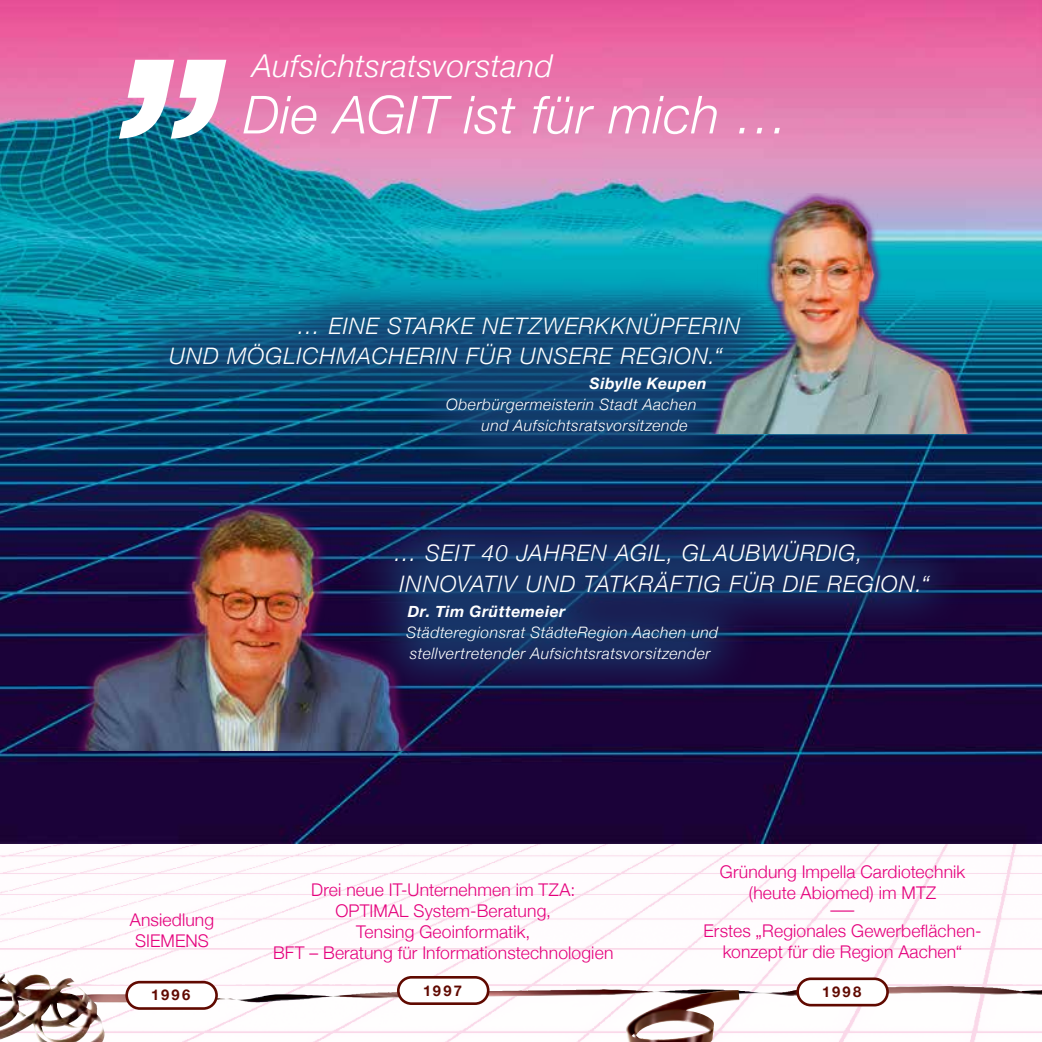
<style>
.page{position:relative;width:1042px;height:1042px;background:#fff}
.page>*{position:absolute;margin:0;border:0;box-sizing:border-box;transform-origin:0 0}
.t1{font:italic 300 52.5px "Helvetica Neue";letter-spacing:.01em;color:#fff}
.t2{font:italic 300 31.5px "Helvetica Neue";letter-spacing:.015em;color:#fff}
.t3{font:italic 300 22.75px/29.8px "Helvetica Neue";letter-spacing:.045em;color:#fff}
.t4{font:300 17.5px/21px "Helvetica Neue";letter-spacing:.005em;color:#e5007c;text-align:center}
.t5{font:italic 300 15.75px/21px "Helvetica Neue";letter-spacing:.03em;color:#fff}
.t6{font:italic 700 15.75px "Helvetica Neue";letter-spacing:.03em;color:#fff}
.t7{font:700 14.7px "Helvetica Neue";letter-spacing:.16em;color:#600900}
</style>
<div class="page">
<img style="left:0;top:843px;width:1042px;height:199px">
<img style="left:237px;top:986px;width:708px;height:16px">
<img style="left:0;top:0;width:1042px;height:843px">
<div style="left:127px;top:982px;width:90px;height:26px;background:#fff;border-radius:13px"></div>
<div style="left:125px;top:981px;width:93px;height:29px;border:3px solid #600900;border-radius:13px"></div>
<img style="left:0;top:972px;width:14px;height:41px">
<img style="left:642px;top:990px;width:95px;height:24px">
<div style="left:125px;top:269px;width:660px;height:208px;background:#174173;opacity:.81"></div>
<img style="left:688px;top:193px;width:294px;height:240px">
<div style="left:398px;top:977px;width:90px;height:26px;background:#fff;border-radius:13px"></div>
<div style="left:397px;top:976px;width:92px;height:29px;border:3px solid #600900;border-radius:13px"></div>
<img style="left:0;top:501px;width:499px;height:250px">
<div style="left:351px;top:496px;width:623px;height:209px;background:#174173;opacity:.81"></div>
<img style="left:1039px;top:431px;width:3px;height:254px">
<svg style="left:119px;top:60px;width:107px;height:79px"></svg>
<div style="left:797px;top:979px;width:90px;height:26px;background:#fff;border-radius:13px"></div>
<div style="left:796px;top:977px;width:93px;height:29px;border:3px solid #600900;border-radius:13px"></div>
<h2 class="t2" style="left:252px;top:41px;width:302px">Aufsichtsratsvorstand</h2>
<h1 class="t1" style="left:243px;top:73px;width:547px">Die AGIT ist für mich …</h1>
<h3 class="t3" style="left:169px;top:310px;width:573px;text-indent:128px">… EINE STARKE NETZWERKKNÜPFERIN<br>UND MÖGLICHMACHERIN FÜR UNSERE REGION.“</h3>
<p class="t6" style="left:589px;top:371px;width:119px">Sibylle Keupen</p>
<p class="t5" style="left:481px;top:392px;width:216px;text-indent:-35px">Oberbürgermeisterin Stadt Aachen und Aufsichtsratsvorsitzende</p>
<h3 class="t3" style="left:394px;top:535px;width:537px;line-height:31.5px">… SEIT 40 JAHREN AGIL, GLAUBWÜRDIG,<br>INNOVATIV UND TATKRÄFTIG FÜR DIE REGION.“</h3>
<p class="t6" style="left:408px;top:598px;width:159px">Dr. Tim Grüttemeier</p>
<p class="t5" style="left:406px;top:620px;width:313px">Städteregionsrat StädteRegion Aachen und stellvertretender Aufsichtsratsvorsitzender</p>
<p class="t4" style="left:130px;top:908px;width:86px">Ansiedlung<br>SIEMENS</p>
<p class="t7" style="left:151px;top:983px;width:41px">1996</p>
<p class="t4" style="left:273px;top:878px;width:342px">Drei neue IT-Unternehmen im TZA:<br>OPTIMAL System-Beratung,<br>Tensing Geoinformatik,<br>BFT – Beratung für Informationstechnologien</p>
<p class="t7" style="left:423px;top:979px;width:40px">1997</p>
<p class="t4" style="left:720px;top:860px;width:247px">Gründung Impella Cardiotechnik (heute Abiomed) im MTZ</p>
<p class="t4" style="left:703px;top:898px;width:279px">―<br>Erstes „Regionales Gewerbeflächen&shy;konzept für die Region Aachen“</p>
<p class="t7" style="left:822px;top:980px;width:41px">1998</p>
</div>
